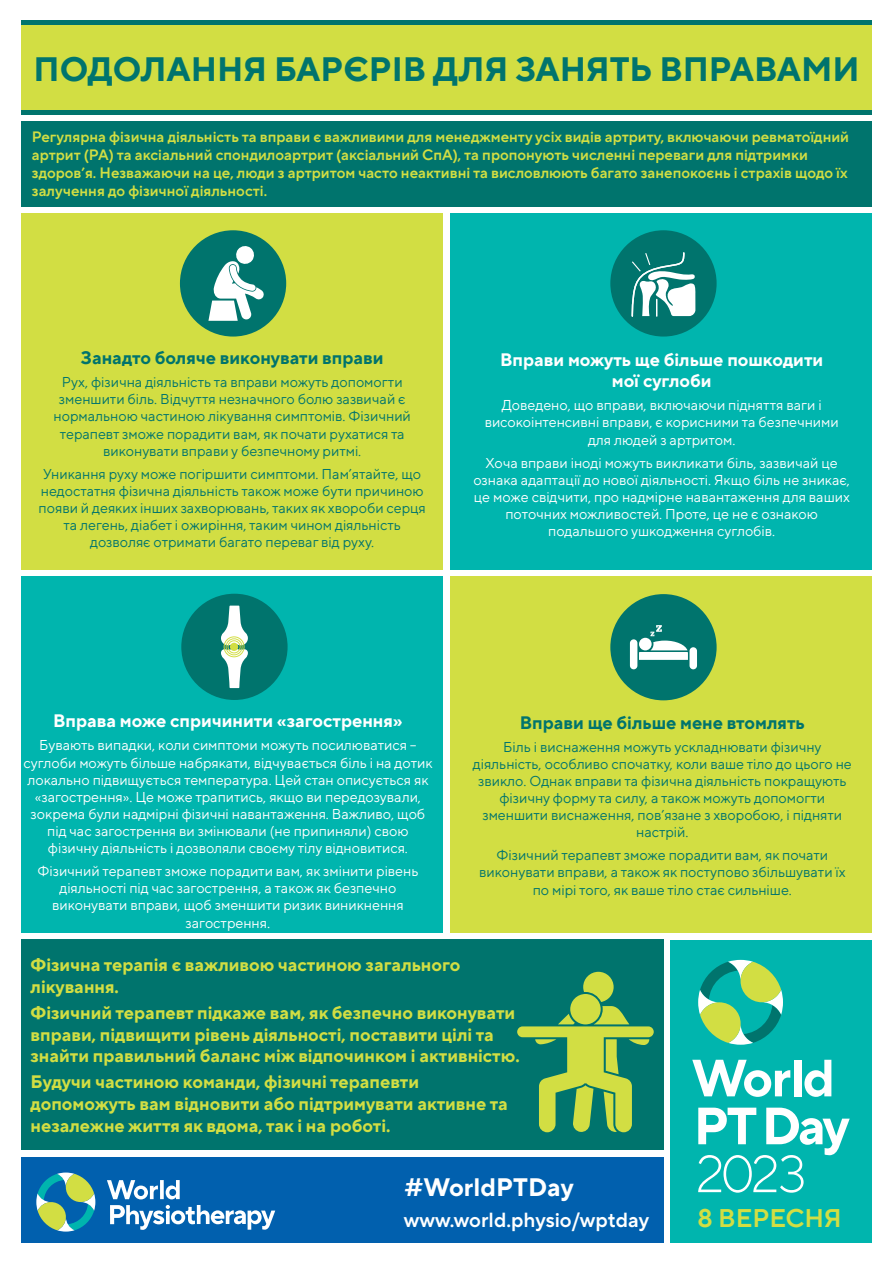
<style>
.page{position:relative;width:893px;height:1263px;background:#fff}
.page>*{position:absolute;margin:0;border:0;box-sizing:border-box;transform-origin:0 0}
.t1{font:700 33.75px "TT Norms Pro";color:#00746d}
.t2{font:600 25.5px "TT Norms Pro";color:#d2de43}
.t3{font:700 25.2px "TT Norms Pro";color:#fff}
.t4{font:600 20.4px "TT Norms Pro";color:#fff}
.t5{font:700 18px/21.6px "TT Norms Pro";color:#d2de43}
.t6{font:700 18px/21.6px "TT Norms Pro";color:#fff;text-align:center}
.t7{font:700 18px "TT Norms Pro";color:#00746d}
.t8{font:600 15px/18px "TT Norms Pro";color:#d2de43}
.t9{font:14.25px/17.1px "TT Norms Pro";color:#fff;text-align:center}
.t10{font:14.25px/17.1px "TT Norms Pro";color:#00746d;text-align:center}
.s1{font-size:15px}
</style>
<div class="page">
<div style="left:21px;top:939px;width:642px;height:211px;background:#00746d"></div>
<div style="left:22px;top:25px;width:850px;height:86px;background:#d2de43"></div>
<hr style="left:22px;top:110px;width:850px;height:4px;background:#00746d">
<div style="left:22px;top:20px;width:850px;height:5px;background:#00746d"></div>
<div style="left:670px;top:939px;width:202px;height:303px;background:#00b5ae"></div>
<div style="left:21px;top:1157px;width:642px;height:85px;background:#0160ae"></div>
<svg style="left:107px;top:1180px;width:51px;height:19px"></svg>
<svg style="left:160px;top:1180px;width:4px;height:19px"></svg>
<svg style="left:166px;top:1180px;width:14px;height:19px"></svg>
<svg style="left:110px;top:1205px;width:165px;height:25px"></svg>
<svg style="left:36px;top:1172px;width:59px;height:59px"></svg>
<svg style="left:698px;top:960px;width:85px;height:85px"></svg>
<svg style="left:692px;top:1060px;width:98px;height:37px"></svg>
<div style="left:794px;top:1060px;width:8px;height:36px;background:#fff"></div>
<svg style="left:804px;top:1060px;width:27px;height:37px"></svg>
<svg style="left:698px;top:1108px;width:152px;height:85px"></svg>
<div style="left:21px;top:121px;width:851px;height:85px;background:#00746d"></div>
<div style="left:21px;top:213px;width:422px;height:356px;background:#d2de43"></div>
<div style="left:450px;top:213px;width:422px;height:356px;background:#00b5ae"></div>
<div style="left:21px;top:576px;width:422px;height:357px;background:#00b5ae"></div>
<div style="left:450px;top:576px;width:422px;height:357px;background:#d2de43"></div>
<div style="left:610px;top:594px;width:107px;height:106px;background:#00746d;border-radius:50%"></div>
<div style="left:630px;top:639px;width:7px;height:30px;background:#fff;border-radius:4px"></div>
<div style="left:689px;top:647px;width:8px;height:22px;background:#fff;border-radius:4px"></div>
<svg style="left:639px;top:625px;width:49px;height:35px"></svg>
<div style="left:180px;top:230px;width:106px;height:107px;background:#00746d;border-radius:50%"></div>
<svg style="left:208px;top:246px;width:56px;height:75px"></svg>
<div style="left:610px;top:230px;width:107px;height:107px;background:#00746d;border-radius:50%"></div>
<div style="left:181px;top:594px;width:107px;height:106px;background:#00746d;border-radius:50%"></div>
<svg style="left:221px;top:606px;width:27px;height:82px"></svg>
<div style="left:230px;top:643px;width:8px;height:8px;background:#d2de43;border-radius:50%"></div>
<svg style="left:631px;top:252px;width:65px;height:65px"></svg>
<svg style="left:517px;top:972px;width:137px;height:160px"></svg>
<div style="left:570px;top:994px;width:31px;height:30px;background:#d2de43;border-radius:50%"></div>
<h1 class="t1" style="left:34px;top:44px;width:828px">ПОДОЛАННЯ БАРЄРІВ ДЛЯ ЗАНЯТЬ ВПРАВАМИ</h1>
<p class="t8" style="left:32px;top:127px;width:819px">Регулярна фізична діяльність та вправи є важливими для менеджменту усіх видів артриту, включаючи ревматоїдний артрит (РА) та аксіальний спондилоартрит (аксіальний СпА), та пропонують численні переваги для підтримки здоров’я. Незважаючи на це, люди з артритом часто неактивні та висловлюють багато занепокоєнь і страхів щодо їх залучення до фізичної діяльності.</p>
<p class="t7" style="left:81px;top:345px;width:304px">Занадто боляче виконувати вправи</p>
<p class="t10" style="left:54px;top:373px;width:359px">Рух, фізична діяльність та вправи можуть допомогти зменшити біль. Відчуття незначного болю зазвичай є нормальною частиною лікування симптомів. Фізичний терапевт зможе порадити вам, як почати рухатися та виконувати вправи у безпечному ритмі.</p>
<p class="t10" style="left:39px;top:464px;width:389px">Уникання руху може погіршити симптоми. Пам’ятайте, що недостатня фізична діяльність також може бути причиною появи й деяких інших захворювань, таких як хвороби серця та легень, діабет і ожиріння, таким чином діяльність дозволяє отримати багато переваг від руху.</p>
<p class="t6" style="left:500px;top:347px;width:325px">Вправи можуть ще більше пошкодити мої суглоби</p>
<p class="t9" style="left:485px;top:396px;width:356px">Доведено, що вправи, включаючи підняття ваги і високоінтенсивні вправи, є корисними та безпечними для людей з артритом.</p>
<p class="t9" style="left:473px;top:453px;width:378px">Хоча вправи іноді можуть викликати біль, зазвичай це ознака адаптації до нової діяльності. Якщо біль не зникає, це може свідчити, про надмірне навантаження для ваших поточних можливостей. Проте, це не є ознакою подальшого ушкодження суглобів.</p>
<p class="t6" style="left:53px;top:709px;width:351px">Вправа може спричинити «загострення»</p>
<p class="t9" style="left:24px;top:736px;width:410px">Бувають випадки, коли симптоми можуть посилюватися – суглоби можуть більше набрякати, відчувається біль і на дотик локально підвищується температура. Цей стан описується як «загострення». Це може трапитись, якщо ви передозували, зокрема були надмірні фізичні навантаження. Важливо, щоб під час загострення ви змінювали (не припиняли) свою фізичну діяльність і дозволяли своєму тілу відновитися.</p>
<p class="t9" style="left:37px;top:861px;width:382px">Фізичний терапевт зможе порадити вам, як змінити рівень діяльності під час загострення, а також як безпечно виконувати вправи, щоб зменшити ризик виникнення загострення<span class="s1">.</span></p>
<p class="t7" style="left:520px;top:709px;width:286px">Вправи ще більше мене втомлять</p>
<p class="t10" style="left:473px;top:737px;width:380px">Біль і виснаження можуть ускладнювати фізичну діяльність, особливо спочатку, коли ваше тіло до цього не звикло. Однак вправи та фізична діяльність покращують фізичну форму та силу, а також можуть допомогти зменшити виснаження, пов’язане з хворобою, і підняти настрій.</p>
<p class="t10" style="left:479px;top:846px;width:368px">Фізичний терапевт зможе порадити вам, як почати виконувати вправи, а також як поступово збільшувати їх по мірі того, як ваше тіло стає сильніше.</p>
<p class="t5" style="left:31px;top:953px;width:431px">Фізична терапія є важливою частиною загального лікування.</p>
<p class="t5" style="left:31px;top:1000px;width:491px">Фізичний терапевт підкаже вам, як безпечно виконувати вправи, підвищити рівень діяльності, поставити цілі та знайти правильний баланс між відпочинком і активністю.</p>
<p class="t5" style="left:31px;top:1070px;width:479px">Будучи частиною команди, фізичні терапевти допоможуть вам відновити або підтримувати активне та незалежне життя як вдома, так і на роботі.</p>
<h3 class="t3" style="left:404px;top:1168px;width:171px">#WorldPTDay</h3>
<h3 class="t4" style="left:404px;top:1204px;width:247px">www.world.physio/wptday</h3>
<h2 class="t2" style="left:697px;top:1199px;width:146px">8 ВЕРЕСНЯ</h2>
</div>
